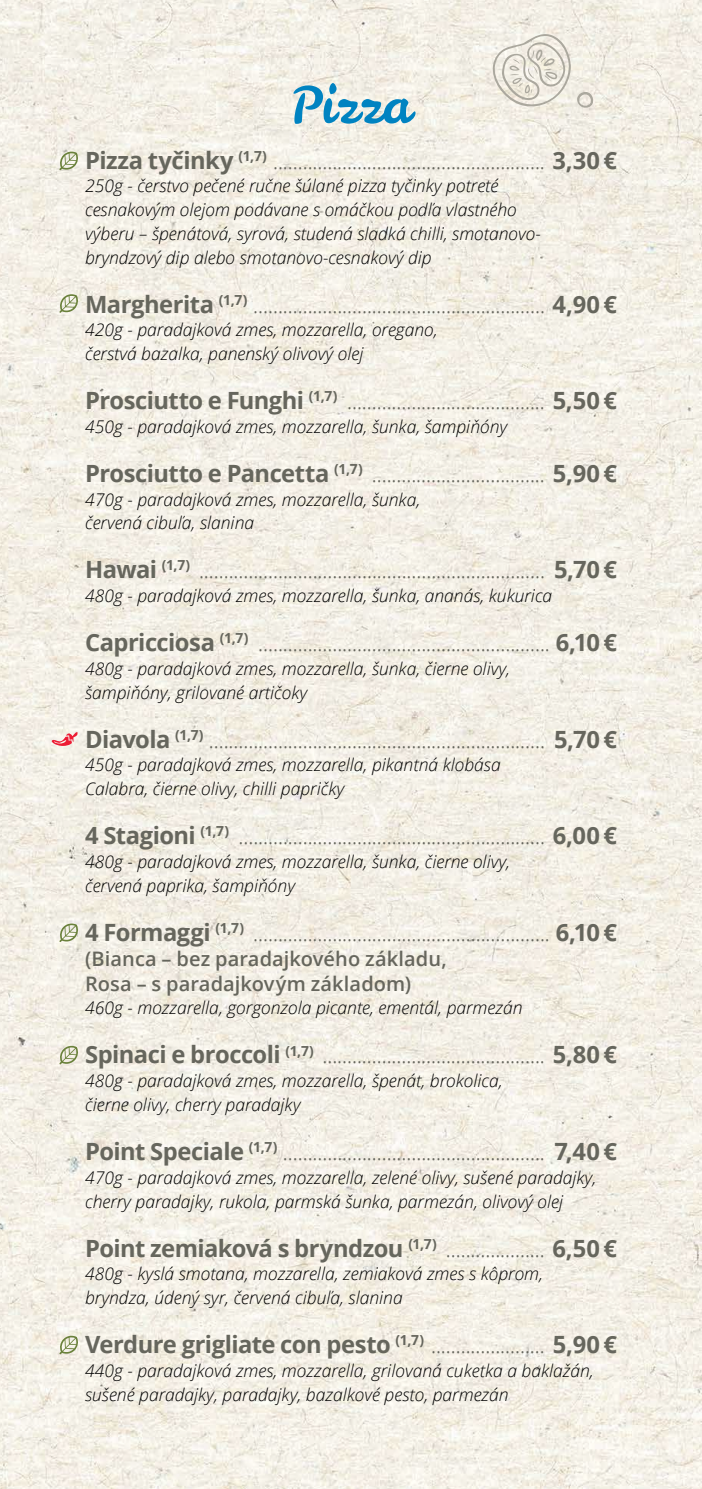
<style>
.page{position:relative;width:702px;height:1489px;background:#fff}
.page>*{position:absolute;margin:0;border:0;box-sizing:border-box;transform-origin:0 0}
.t1{font:50px "Leckerli One";color:#0083c1}
.t2{font:300 23.75px "Open Sans";color:#66665d}
.t3{font:700 23.75px "Open Sans";letter-spacing:-.025em;color:#66665d}
.t4{font:600 20px/25px "Open Sans";letter-spacing:.005em;color:#66665d}
.t5{font:italic 300 17.5px/23.8px "Open Sans";color:#000}
.s1{font-weight:700}
.s2{font-weight:300}
</style>
<div class="page">
<img style="left:0;top:0;width:702px;height:1488px">
<svg style="left:577px;top:91px;width:17px;height:17px"></svg>
<svg style="left:489px;top:33px;width:82px;height:77px;background:#e5e1d7"></svg>
<svg style="left:59px;top:152px;width:20px;height:18px"></svg>
<svg style="left:59px;top:294px;width:20px;height:19px"></svg>
<svg style="left:59px;top:923px;width:20px;height:19px"></svg>
<svg style="left:59px;top:1045px;width:20px;height:19px"></svg>
<svg style="left:59px;top:1335px;width:20px;height:19px"></svg>
<svg style="left:51px;top:731px;width:27px;height:15px"></svg>
<h1 class="t1" style="left:290px;top:71px;width:123px">Pizza</h1>
<h2 class="t2" style="left:85px;top:144px;width:533px"><span class="s1">Pizza tyčinky</span> <sup>(1,7)</sup> ....................................................... <span class="s1">3,30 €</span></h2>
<p class="t5" style="left:85px;top:173px;width:457px">250g - čerstvo pečené ručne šúlané pizza tyčinky potreté cesnakovým olejom podávane s omáčkou podľa vlastného výberu – špenátová, syrová, studená sladká chilli, smotanovo&shy;bryndzový dip alebo smotanovo-cesnakový dip</p>
<h2 class="t2" style="left:85px;top:288px;width:533px"><span class="s1">Margherita</span> <sup>(1,7)</sup> ........................................................... <span class="s1">4,90 €</span></h2>
<p class="t5" style="left:85px;top:317px;width:354px">420g - paradajková zmes, mozzarella, oregano, čerstvá bazalka, panenský olivový olej</p>
<h2 class="t2" style="left:85px;top:384px;width:533px"><span class="s1">Prosciutto e Funghi</span> <sup>(1,7)</sup> ........................................ <span class="s1">5,50 €</span></h2>
<p class="t5" style="left:85px;top:414px;width:424px">450g - paradajková zmes, mozzarella, šunka, šampiňóny</p>
<h2 class="t2" style="left:85px;top:457px;width:533px"><span class="s1">Prosciutto e Pancetta</span> <sup>(1,7)</sup> ................................... <span class="s1">5,90 €</span></h2>
<p class="t5" style="left:85px;top:487px;width:336px">470g - paradajková zmes, mozzarella, šunka, červená cibuľa, slanina</p>
<h2 class="t2" style="left:85px;top:553px;width:533px"><span class="s1">Hawai</span> <sup>(1,7)</sup> ...................................................................... <span class="s1">5,70 €</span></h2>
<p class="t5" style="left:85px;top:583px;width:468px">480g - paradajková zmes, mozzarella, šunka, ananás, kukurica</p>
<h2 class="t2" style="left:85px;top:626px;width:533px"><span class="s1">Capricciosa</span> <sup>(1,7)</sup> ........................................................... <span class="s1">6,10 €</span></h2>
<p class="t5" style="left:85px;top:656px;width:426px">480g - paradajková zmes, mozzarella, šunka, čierne olivy, šampiňóny, grilované artičoky</p>
<h2 class="t2" style="left:85px;top:722px;width:533px"><span class="s1">Diavola</span> <sup>(1,7)</sup> .................................................................... <span class="s1">5,70 €</span></h2>
<p class="t5" style="left:85px;top:752px;width:417px">450g - paradajková zmes, mozzarella, pikantná klobása<br>Calabra, čierne olivy, chilli papričky</p>
<h2 class="t2" style="left:85px;top:819px;width:533px"><span class="s1">4 Stagioni</span> <sup>(1,7)</sup> .............................................................. <span class="s1">6,00 €</span></h2>
<p class="t5" style="left:85px;top:849px;width:426px">480g - paradajková zmes, mozzarella, šunka, čierne olivy, červená paprika, šampiňóny</p>
<h2 class="t2" style="left:85px;top:915px;width:533px"><span class="s1">4 Formaggi</span> <sup>(1,7)</sup> ............................................................ <span class="s1">6,10 €</span></h2>
<p class="t4" style="left:85px;top:945px;width:363px">(Bianca – bez paradajkového základu,<br>Rosa – s paradajkovým základom)</p>
<p class="t5" style="left:85px;top:995px;width:439px">460g - mozzarella, gorgonzola picante, ementál, parmezán</p>
<h2 class="t2" style="left:85px;top:1038px;width:533px"><span class="s1">Spinaci e broccoli</span> <sup>(1,7)</sup> ............................................. <span class="s1">5,80 €</span></h2>
<p class="t5" style="left:85px;top:1068px;width:419px">480g - paradajková zmes, mozzarella, špenát, brokolica, čierne olivy, cherry paradajky</p>
<h2 class="t2" style="left:85px;top:1134px;width:533px"><span class="s1">Point Speciale</span> <sup>(1,7)</sup> ..................................................... <span class="s1">7,40 €</span></h2>
<p class="t5" style="left:85px;top:1164px;width:512px">470g - paradajková zmes, mozzarella, zelené olivy, sušené paradajky, cherry paradajky, rukola, parmská šunka, parmezán, olivový olej</p>
<h2 class="t3" style="left:85px;top:1230px;width:533px">Point zemiaková s bryndzou <sup>(1,7)</sup> <span class="s2">....................</span> 6,50 €</h2>
<p class="t5" style="left:85px;top:1261px;width:459px">480g - kyslá smotana, mozzarella, zemiaková zmes s kôprom, bryndza, údený syr, červená cibuľa, slanina</p>
<h2 class="t3" style="left:85px;top:1327px;width:533px">Verdure grigliate con pesto <sup>(1,7)</sup> <span class="s2">.......................</span> 5,90 €</h2>
<p class="t5" style="left:85px;top:1357px;width:510px">440g - paradajková zmes, mozzarella, grilovaná cuketka a baklažán, sušené paradajky, paradajky, bazalkové pesto, parmezán</p>
</div>
